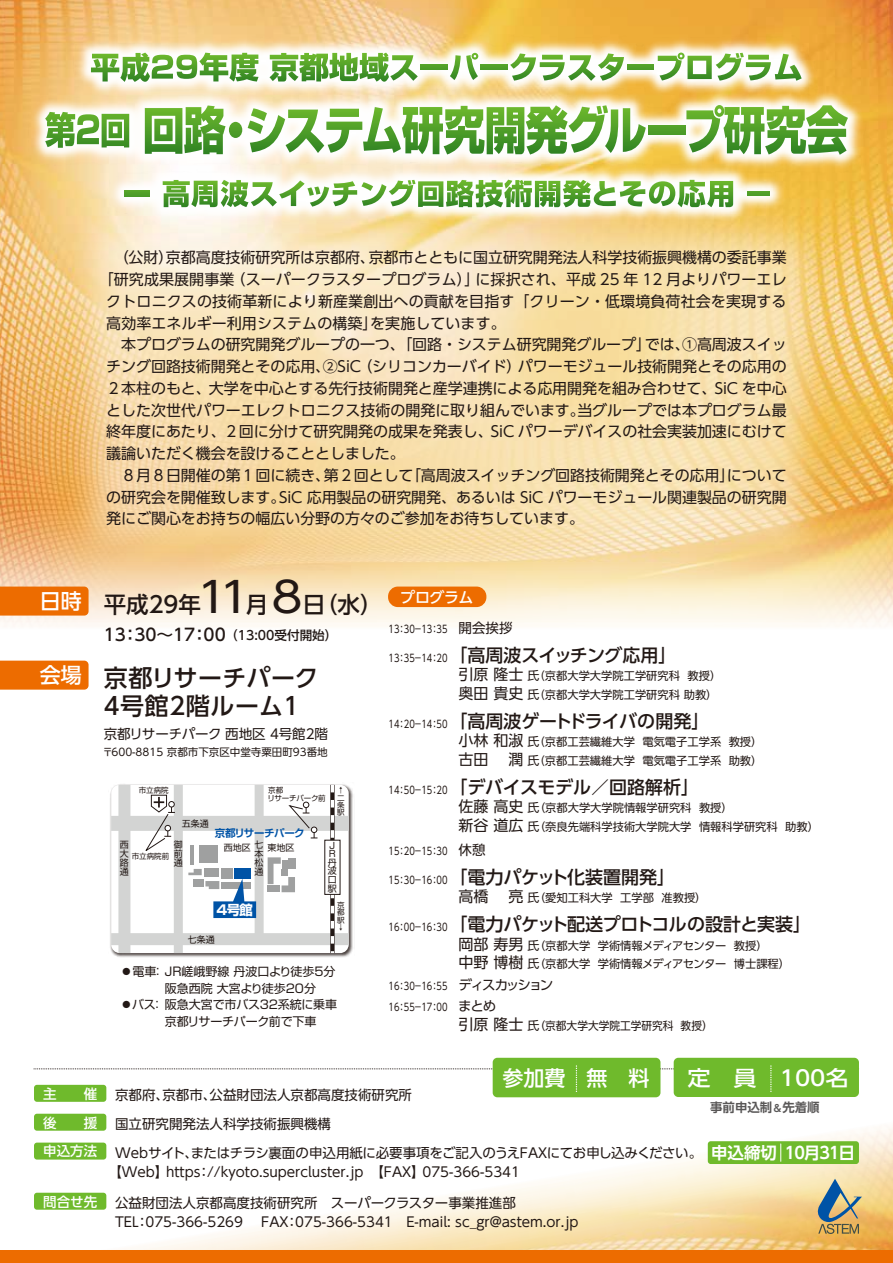
<style>
.page{position:relative;width:893px;height:1263px;background:#fff}
.page>*{position:absolute;margin:0;border:0;box-sizing:border-box;transform-origin:0 0}
.t1{font:500 24px/28.5px "UD Shin Go Pro";letter-spacing:.025em;color:#221815}
.t2{font:500 22.5px "UD Shin Go Pro";color:#221815}
.t3{font:500 21px "UD Shin Go Pro";color:#fff}
.t4{font:500 21px "UD Shin Go Pro";color:#fff;scale:1.1 1}
.t5{font:500 18px "UD Shin Go Pro";letter-spacing:-.01em;color:#221815}
.t6{font:500 18px "UD Shin Go Pro";letter-spacing:-.03em;color:#221815}
.t7{font:500 16.8px "UD Shin Go Pro";color:#221815}
.t8{font:700 16.5px "UD Shin Go Pro De";letter-spacing:-.05em;color:#fff}
.t9{font:15px "UD Shin Go Pro";letter-spacing:-.005em;color:#221815}
.t10{font:500 15px "UD Shin Go Pro";letter-spacing:-.025em;color:#fff}
.t11{font:13.5px/19.5px "UD Shin Go Pro";color:#221815}
.t12{font:500 13.5px "UD Shin Go Pro";color:#fff}
.t13{font:700 13.5px "Shin Go Pro";color:#fff}
.t14{font:700 12.45px "UD Shin Go Pro De";color:#595757}
.t15{font:12px/16.5px "Shin Go Pro";color:#221815}
.t16{font:11.25px/18.5px "UD Shin Go Pro";color:#221815}
.t17{font:11.25px/18.5px "UD Shin Go Pro";color:#221815;scale:.95 1}
.t18{font:10.5px/21.5px "UD Shin Go Pro";color:#221815;scale:.8 1}
.t19{font:10.5px "UD Shin Go Pro";color:#221815}
.t20{font:700 10.5px "Shin Go Pro De";letter-spacing:-.045em;color:#0053a6}
.t21{font:9px/9px "Shin Go Pro";color:#221815;text-align:justify}
.t22{font:7.5px/7.4px "Shin Go Pro";color:#221815}
.t23{font:7.5px/7.5px "Shin Go Pro";letter-spacing:-.025em;color:#221815}
.s1{font-weight:400;font-size:42px}
.s2{font-size:12.6px}
.s3{font-size:13.5px}
.s4{font-weight:400;font-size:10.5px}
.s5{font-size:15px}
.s6{font-size:12px}
.s7{font-size:9.9px}
</style>
<div class="page">
<img style="left:0;top:0;width:893px;height:626px">
<img style="left:34px;top:1119px;width:859px;height:131px">
<div style="left:0;top:1250px;width:893px;height:13px;background:#ed6c00"></div>
<div style="left:34px;top:1085px;width:72px;height:17px;background:#6fba2c;border-radius:3px"></div>
<div style="left:34px;top:1114px;width:72px;height:17px;background:#6fba2c;border-radius:3px"></div>
<div style="left:34px;top:1193px;width:72px;height:17px;background:#6fba2c;border-radius:3px"></div>
<div style="left:34px;top:1142px;width:72px;height:17px;background:#6fba2c;border-radius:3px"></div>
<div style="left:708px;top:1141px;width:151px;height:23px;background:#6fba2c;border-radius:3px"></div>
<svg style="left:780px;top:1144px;width:1px;height:17px"></svg>
<svg style="left:816px;top:1179px;width:46px;height:55px"></svg>
<div style="left:0;top:586px;width:89px;height:29px;background:#ed6c00"></div>
<div style="left:0;top:661px;width:89px;height:29px;background:#ed6c00"></div>
<img style="left:110px;top:784px;width:243px;height:174px">
<div style="left:111px;top:785px;width:238px;height:168px;background:#fff;border-radius:9px"></div>
<div style="left:111px;top:816px;width:238px;height:15px;background:#d3d4d3"></div>
<div style="left:111px;top:933px;width:238px;height:12px;background:#d3d4d3"></div>
<div style="left:118px;top:785px;width:12px;height:168px;background:#d3d4d3"></div>
<div style="left:174px;top:785px;width:9px;height:168px;background:#d3d4d3"></div>
<div style="left:255px;top:785px;width:9px;height:154px;background:#d3d4d3"></div>
<svg style="left:330px;top:785px;width:5px;height:168px"></svg>
<svg style="left:331px;top:785px;width:3px;height:168px"></svg>
<div style="left:324px;top:840px;width:16px;height:55px;background:#fff"></div>
<svg style="left:288px;top:802px;width:29px;height:37px"></svg>
<svg style="left:145px;top:794px;width:30px;height:57px"></svg>
<div style="left:289px;top:858px;width:7px;height:11px;background:#9fa0a0"></div>
<svg style="left:268px;top:857px;width:27px;height:35px"></svg>
<div style="left:204px;top:868px;width:15px;height:8px;background:#9fa0a0"></div>
<div style="left:199px;top:845px;width:18px;height:9px;background:#9fa0a0"></div>
<hr style="left:190px;top:845px;width:4px;height:20px;background:#9fa0a0">
<div style="left:199px;top:854px;width:18px;height:9px;background:#9fa0a0"></div>
<div style="left:221px;top:868px;width:12px;height:10px;background:#9fa0a0"></div>
<div style="left:234px;top:868px;width:16px;height:10px;background:#0053a6"></div>
<svg style="left:188px;top:869px;width:68px;height:49px"></svg>
<div style="left:493px;top:1058px;width:167px;height:39px;background:#6fba2c;border-radius:5px"></div>
<div style="left:674px;top:1058px;width:185px;height:39px;background:#6fba2c;border-radius:5px"></div>
<svg style="left:34px;top:1065px;width:738px;height:26px"></svg>
<div style="left:388px;top:586px;width:98px;height:21px;background:#ed6c00;border-radius:10px"></div>
<img style="left:22px;top:0;width:849px;height:36px">
<img style="left:0;top:36px;width:893px;height:188px">
<svg style="left:45px;top:112px;width:10px;height:36px"></svg>
<svg style="left:145px;top:105px;width:97px;height:6px"></svg>
<svg style="left:248px;top:105px;width:398px;height:6px"></svg>
<svg style="left:686px;top:105px;width:162px;height:50px"></svg>
<img style="left:55px;top:111px;width:783px;height:72px">
<svg style="left:163px;top:180px;width:570px;height:3px"></svg>
<img style="left:40px;top:183px;width:814px;height:408px">
<h3 class="t3" style="left:40px;top:584px;width:43px">日時</h3>
<h3 class="t3" style="left:40px;top:658px;width:43px">会場</h3>
<p class="t9" style="left:106px;top:246px;width:682px">　（公財）京都高度技術研究所は京都府、京都市とともに国立研究開発法人科学技術振興機構の委託事業</p>
<p class="t9" style="left:99px;top:267px;width:689px">「研究成果展開事業（スーパークラスタープログラム）」に採択され、平成 25 年 12 月よりパワーエレ</p>
<p class="t9" style="left:106px;top:289px;width:682px">クトロニクスの技術革新により新産業創出への貢献を目指す「クリーン・低環境負荷社会を実現する</p>
<p class="t9" style="left:106px;top:311px;width:401px">高効率エネルギー利用システムの構築」を実施しています。</p>
<p class="t9" style="left:106px;top:333px;width:682px">　本プログラムの研究開発グループの一つ、「回路・システム研究開発グループ」では、①高周波スイッ</p>
<p class="t9" style="left:106px;top:354px;width:682px">チング回路技術開発とその応用、②SiC（シリコンカーバイド）パワーモジュール技術開発とその応用の</p>
<p class="t9" style="left:106px;top:376px;width:682px">２本柱のもと、大学を中心とする先行技術開発と産学連携による応用開発を組み合わせて、SiC を中心</p>
<p class="t9" style="left:106px;top:398px;width:682px">とした次世代パワーエレクトロニクス技術の開発に取り組んでいます。当グループでは本プログラム最</p>
<p class="t9" style="left:106px;top:420px;width:682px">終年度にあたり、２回に分けて研究開発の成果を発表し、SiC パワーデバイスの社会実装加速にむけて</p>
<p class="t9" style="left:106px;top:441px;width:300px">議論いただく機会を設けることとしました。</p>
<p class="t9" style="left:106px;top:463px;width:682px">　８月８日開催の第１回に続き、第２回として「高周波スイッチング回路技術開発とその応用」について</p>
<p class="t9" style="left:106px;top:485px;width:682px">の研究会を開催致します。SiC 応用製品の研究開発、あるいは SiC パワーモジュール関連製品の研究開</p>
<p class="t9" style="left:106px;top:507px;width:479px">発にご関心をお持ちの幅広い分野の方々のご参加をお待ちしています。</p>
<h2 class="t2" style="left:104px;top:586px;width:280px">平成29年<span class="s1">11</span>月<span class="s1">8</span>日（水）</h2>
<p class="t7" style="left:104px;top:621px;width:235px">13：30～17：00 <span class="s2">（13:00受付開始）</span></p>
<h1 class="t1" style="left:104px;top:663px;width:216px">京都リサーチパーク<br>4号館2階ルーム1</h1>
<p class="t11" style="left:104px;top:724px;width:226px">京都リサーチパーク 西地区 ４号館2階</p>
<p class="t19" style="left:102px;top:743px;width:227px">〒600-8815 京都市下京区中堂寺粟田町93番地</p>
<p class="t22" style="left:139px;top:785px;width:31px">市立病院</p>
<p class="t23" style="left:268px;top:785px;width:60px">京都<br>リサーチパーク前</p>
<p class="t22" style="left:337px;top:786px;width:9px">↑二条駅</p>
<p class="t21" style="left:182px;top:818px;width:28px">五条通</p>
<p class="t20" style="left:215px;top:824px;width:91px">京都リサーチパーク</p>
<p class="t21" style="left:120px;top:839px;width:10px">西大路通</p>
<p class="t21" style="left:174px;top:839px;width:10px">御前通</p>
<p class="t21" style="left:255px;top:839px;width:10px">七本松通</p>
<p class="t21" style="left:328px;top:840px;width:10px;line-height:8.6px;text-align:left">Ｊ<br>Ｒ丹波口駅</p>
<p class="t21" style="left:224px;top:842px;width:28px">西地区</p>
<p class="t21" style="left:268px;top:842px;width:28px">東地区</p>
<p class="t22" style="left:132px;top:851px;width:39px">市立病院前</p>
<p class="t13" style="left:216px;top:899px;width:38px">4号館</p>
<p class="t21" style="left:188px;top:934px;width:28px">七条通</p>
<p class="t22" style="left:337px;top:900px;width:9px;text-align:justify">京都駅↓</p>
<p class="t15" style="left:165px;top:962px;width:172px;text-indent:-44px">●電車： JR嵯峨野線 丹波口より徒歩5分阪急西院 大宮より徒歩20分</p>
<p class="t15" style="left:165px;top:995px;width:174px;text-indent:-44px">●バス： 阪急大宮で市バス32系統に乗車京都リサーチパーク前で下車</p>
<p class="t10" style="left:400px;top:585px;width:75px">プログラム</p>
<p class="t18" style="left:389px;top:618px;width:157px">13：30－13：35 <span class="s3">開会挨拶</span></p>
<p class="t6" style="left:389px;top:640px;width:289px"><span class="s4">13：35－14：20</span> 「高周波スイッチング応用」</p>
<p class="t17" style="left:459px;top:666px;width:278px"><span class="s5">引原 隆士</span> <span class="s6">氏</span>（京都大学大学院工学研究科 教授）<span class="s5">奥田 貴史</span> <span class="s6">氏</span>（京都大学大学院工学研究科 助教）</p>
<p class="t5" style="left:389px;top:706px;width:322px"><span class="s4">14：20－14：50</span> 「高周波ゲートドライバの開発」</p>
<p class="t17" style="left:459px;top:732px;width:321px"><span class="s5">小林 和淑</span> <span class="s6">氏</span>（京都工芸繊維大学 電気電子工学系 教授）<span class="s5">古田 　潤</span> <span class="s6">氏</span>（京都工芸繊維大学 電気電子工学系 助教）</p>
<p class="t5" style="left:389px;top:772px;width:312px"><span class="s4">14：50－15：20</span> 「デバイスモデル／回路解析」</p>
<p class="t16" style="left:459px;top:798px;width:362px"><span class="s5">佐藤 高史</span> <span class="s6">氏</span>（京都大学大学院情報学研究科 教授）<br><span class="s5">新谷 道広</span> <span class="s6">氏</span>（奈良先端科学技術大学院大学 情報科学研究科 助教）</p>
<p class="t18" style="left:389px;top:840px;width:123px">15：20－15：30 <span class="s3">休憩</span></p>
<p class="t5" style="left:389px;top:862px;width:288px"><span class="s4">15：30－16：00</span> 「電力パケット化装置開発」</p>
<p class="t16" style="left:459px;top:888px;width:249px"><span class="s5">高橋 　亮</span> <span class="s6">氏</span>（愛知工科大学 工学部 准教授）</p>
<p class="t5" style="left:389px;top:910px;width:424px"><span class="s4">16：00－16：30</span> 「電力パケット配送プロトコルの設計と実装」</p>
<p class="t16" style="left:459px;top:936px;width:333px"><span class="s5">岡部 寿男</span> <span class="s6">氏</span>（京都大学 学術情報メディアセンター 教授）<br><span class="s5">中野 博樹</span> <span class="s6">氏</span>（京都大学 学術情報メディアセンター 博士課程）</p>
<p class="t18" style="left:389px;top:975px;width:207px">16：30－16：55 <span class="s3">ディスカッション<br></span>16：55－17：00 <span class="s3">まとめ</span></p>
<p class="t16" style="left:459px;top:1016px;width:256px"><span class="s5">引原 隆士</span> <span class="s6">氏</span>（京都大学大学院工学研究科 教授）</p>
<p class="t12" style="left:43px;top:1082px;width:55px">主　　催</p>
<p class="t11" style="left:115px;top:1084px;width:299px">京都府、京都市、公益財団法人京都高度技術研究所</p>
<p class="t12" style="left:43px;top:1111px;width:55px">後　　援</p>
<p class="t11" style="left:115px;top:1113px;width:218px">国立研究開発法人科学技術振興機構</p>
<h3 class="t3" style="left:502px;top:1061px;width:148px">参加費　無　料</h3>
<h3 class="t4" style="left:687px;top:1061px;width:148px">定　員　100名</h3>
<p class="t14" style="left:710px;top:1097px;width:111px">事前申込制<span class="s7">＆</span>先着順</p>
<p class="t12" style="left:43px;top:1140px;width:55px">申込方法</p>
<p class="t8" style="left:711px;top:1139px;width:145px">申込締切 10月31日</p>
<p class="t11" style="left:108px;top:1142px;width:595px;text-indent:7px">Webサイト、またはチラシ裏面の申込用紙に必要事項をご記入のうえFAXにてお申し込みください。【Web】https：//kyoto.supercluster.jp　【FAX】075-366-5341</p>
<p class="t12" style="left:43px;top:1190px;width:55px">問合せ先</p>
<p class="t11" style="left:115px;top:1192px;width:465px">公益財団法人京都高度技術研究所　スーパークラスター事業推進部<br>TEL：075-366-5269　 FAX：075-366-5341　E-mail: sc_gr@astem.or.jp</p>
</div>
